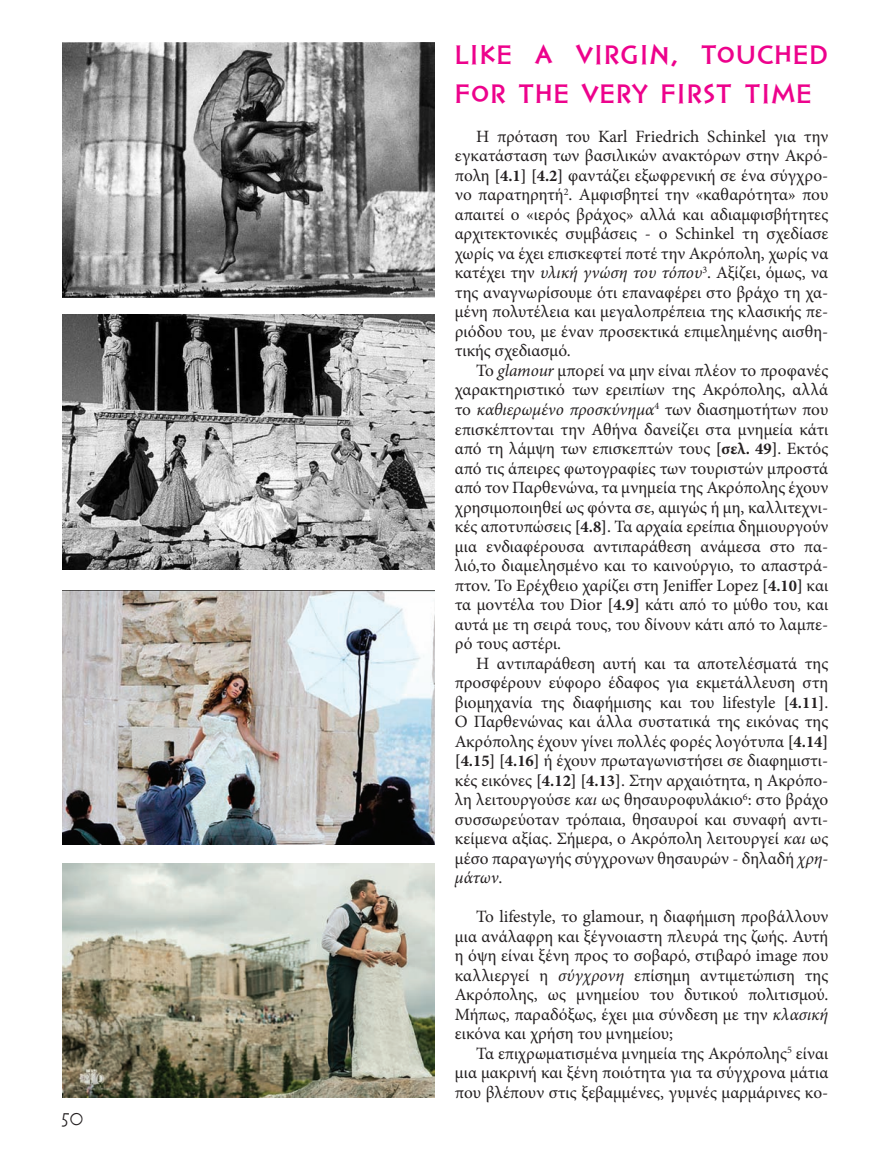
<style>
.page{position:relative;width:872px;height:1170px;background:#fff}
.page>*{position:absolute;margin:0;border:0;box-sizing:border-box;transform-origin:0 0}
.t1{font:700 27px/39px "PF Hellenica Serif Pro";letter-spacing:.015em;color:#ed028c}
.t2{font:300 18px "PF Hellenica Serif Pro";color:#231f20}
.t3{font:17.25px/19.5px "Minion Pro";color:#231f20;text-align:justify}
.s1{font-weight:700;font-size:16.5px}
.s2{font-style:italic}
</style>
<div class="page">
<img style="left:63px;top:314px;width:371px;height:255px">
<img style="left:63px;top:590px;width:371px;height:254px">
<img style="left:63px;top:863px;width:371px;height:234px">
<img style="left:62px;top:43px;width:372px;height:255px">
<p class="t2" style="left:61px;top:1107px;width:24px">50</p>
<p class="t1" style="left:455px;top:35px;width:375px">LIKΕ A VIRGIN, TΟUCΗΕD<br>FΟR TΗΕ VΕRY FIRST TIMΕ</p>
<p class="t3" style="left:455px;top:127px;width:375px;text-indent:21px">Η πρόταση του Karl Friedrich Schinkel για την εγκατάσταση των βασιλικών ανακτόρων στην Ακρό&shy;πολη <span class="s1">[4.1] [4.2]</span> φαντάζει εξωφρενική σε ένα σύγχρο&shy;νο παρατηρητή<sup>2</sup>. Αμφισβητεί την «καθαρότητα» που απαιτεί ο «ιερός βράχος» αλλά και αδιαμφισβήτητες αρχιτεκτονικές συμβάσεις - ο Schinkel τη σχεδίασε χωρίς να έχει επισκεφτεί ποτέ την Ακρόπολη, χωρίς να κατέχει την <span class="s2">υλική γνώση του τόπου</span><sup>3</sup>. Αξίζει, όμως, να της αναγνωρίσουμε ότι επαναφέρει στο βράχο τη χα&shy;μένη πολυτέλεια και μεγαλοπρέπεια της κλασικής πε&shy;ριόδου του, με έναν προσεκτικά επιμελημένης αισθη&shy;τικής σχεδιασμό.</p>
<p class="t3" style="left:455px;top:361px;width:375px;text-indent:21px">Το <span class="s2">glamour</span> μπορεί να μην είναι πλέον το προφανές χαρακτηριστικό των ερειπίων της Ακρόπολης, αλλά το <span class="s2">καθιερωμένο προσκύνημα</span><sup>4</sup> των διασημοτήτων που επισκέπτονται την Αθήνα δανείζει στα μνημεία κάτι από τη λάμψη των επισκεπτών τους <span class="s1">[σελ. 49]</span>. Εκτός από τις άπειρες φωτογραφίες των τουριστών μπροστά από τον Παρθενώνα, τα μνημεία της Ακρόπολης έχουν χρησιμοποιηθεί ως φόντα σε, αμιγώς ή μη, καλλιτεχνι&shy;κές αποτυπώσεις <span class="s1">[4.8]</span>. Τα αρχαία ερείπια δημιουργούν μια ενδιαφέρουσα αντιπαράθεση ανάμεσα στο πα&shy;λιό,το διαμελησμένο και το καινούργιο, το απαστρά&shy;πτον. Το Ερέχθειο χαρίζει στη Jeniffer Lopez <span class="s1">[4.10]</span> και τα μοντέλα του Dior <span class="s1">[4.9]</span> κάτι από το μύθο του, και αυτά με τη σειρά τους, του δίνουν κάτι από το λαμπε&shy;ρό τους αστέρι.</p>
<p class="t3" style="left:455px;top:653px;width:375px;text-indent:21px">Η αντιπαράθεση αυτή και τα αποτελέσματά της προσφέρουν εύφορο έδαφος για εκμετάλλευση στη βιομηχανία της διαφήμισης και του lifestyle <span class="s1">[4.11]</span>.<br>Ο Παρθενώνας και άλλα συστατικά της εικόνας της Ακρόπολης έχουν γίνει πολλές φορές λογότυπα <span class="s1">[4.14] [4.15] [4.16]</span> ή έχουν πρωταγωνιστήσει σε διαφημιστι&shy;κές εικόνες <span class="s1">[4.12] [4.13]</span>. Στην αρχαιότητα, η Ακρόπο&shy;λη λειτουργούσε <span class="s2">και</span> ως θησαυροφυλάκιο<sup>6</sup>: στο βράχο συσσωρεύοταν τρόπαια, θησαυροί και συναφή αντι&shy;κείμενα αξίας. Σήμερα, ο Ακρόπολη λειτουργεί <span class="s2">και</span> ως μέσο παραγωγής σύγχρονων θησαυρών - δηλαδή <span class="s2">χρη&shy;μάτων</span>.</p>
<p class="t3" style="left:455px;top:907px;width:375px;text-indent:21px">Το lifestyle, το glamour, η διαφήμιση προβάλλουν μια ανάλαφρη και ξέγνοιαστη πλευρά της ζωής. Αυτή η όψη είναι ξένη προς το σοβαρό, στιβαρό image που καλλιεργεί η <span class="s2">σύγχρονη</span> επίσημη αντιμετώπιση της Ακρόπολης, ως μνημείου του δυτικού πολιτισμού.<br>Μήπως, παραδόξως, έχει μια σύνδεση με την <span class="s2">κλασική </span>εικόνα και χρήση του μνημείου;</p>
<p class="t3" style="left:455px;top:1043px;width:375px;text-indent:21px">Τα επιχρωματισμένα μνημεία της Ακρόπολης<sup>5</sup> είναι μια μακρινή και ξένη ποιότητα για τα σύγχρονα μάτια που βλέπουν στις ξεβαμμένες, γυμνές μαρμάρινες κο-</p>
</div>
